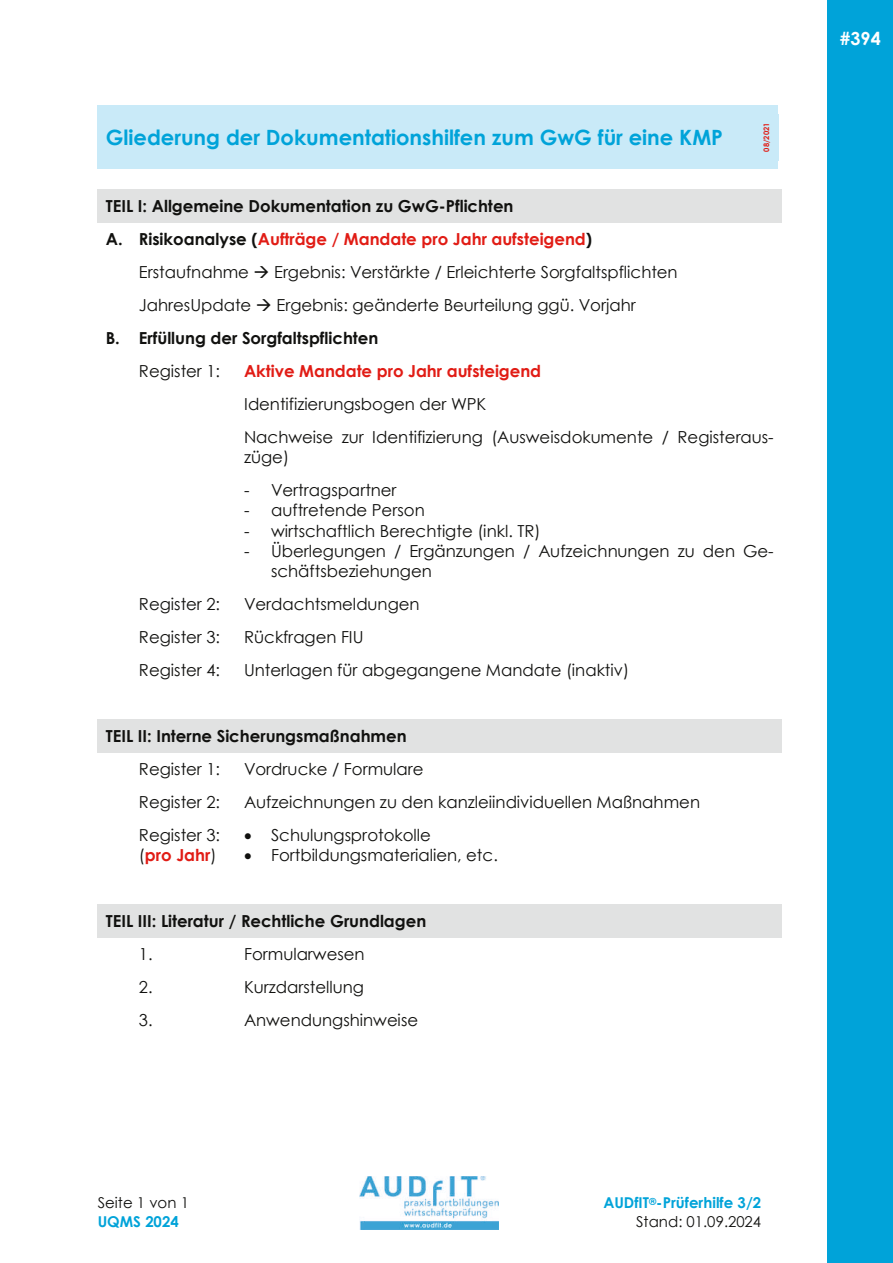
<style>
.page{position:relative;width:893px;height:1263px;background:#fff}
.page>*{position:absolute;margin:0;border:0;box-sizing:border-box;transform-origin:0 0}
.t1{font:700 21px "Century Gothic";color:#00a3d9}
.t2{font:700 18px "Century Gothic";color:#fff}
.t3{font:16.5px/20.4px "Century Gothic";color:#11110f}
.t4{font:700 16.5px "Century Gothic";color:#11110f}
.t5{font:700 16.5px "Century Gothic";color:#e11c15}
.t6{font:700 15px/18.6px "Century Gothic";color:#00a3d9;text-align:right}
.t7{font:15px "Century Gothic";color:#11110f}
.t8{font:700 7.5px "Century Gothic";color:#e11c15}
.s1{color:#11110f}
.s2{font-weight:700;color:#e11c15}
.s3{font-weight:400;color:#11110f}
</style>
<div class="page">
<img style="left:360px;top:1176px;width:138px;height:53px">
<div style="left:98px;top:105px;width:648px;height:64px;background:#c9eaf8"></div>
<div style="left:746px;top:114px;width:32px;height:47px;background:#c9eaf8"></div>
<div style="left:746px;top:105px;width:32px;height:9px;background:#c9eaf8"></div>
<div style="left:746px;top:161px;width:32px;height:8px;background:#c9eaf8"></div>
<div style="left:98px;top:189px;width:684px;height:33px;background:#e1e2e2"></div>
<div style="left:98px;top:719px;width:684px;height:33px;background:#e1e2e2"></div>
<div style="left:106px;top:911px;width:668px;height:20px;background:#e1e2e2"></div>
<div style="left:98px;top:904px;width:684px;height:7px;background:#e1e2e2"></div>
<div style="left:98px;top:931px;width:684px;height:6px;background:#e1e2e2"></div>
<div style="left:827px;top:0;width:66px;height:1263px;background:#00a3d9"></div>
<p class="t1" style="left:106px;top:122px;width:619px">Gliederung der Dokumentationshilfen zum GwG für eine KMP</p>
<p class="t8" style="left:761px;top:152px;width:30px;rotate:-90deg">08/2021</p>
<p class="t4" style="left:106px;top:194px;width:409px">TEIL I: Allgemeine Dokumentation zu GwG-Pflichten</p>
<p class="t5" style="left:106px;top:227px;width:488px"><span class="s1">A. Risikoanalyse (</span>Aufträge / Mandate pro Jahr aufsteigend<span class="s1">)</span></p>
<p class="t3" style="left:139px;top:262px;width:540px">Erstaufnahme → Ergebnis: Verstärkte / Erleichterte Sorgfaltspflichten</p>
<p class="t3" style="left:139px;top:295px;width:498px">JahresUpdate → Ergebnis: geänderte Beurteilung ggü. Vorjahr</p>
<p class="t4" style="left:106px;top:326px;width:274px">B. Erfüllung der Sorgfaltspflichten</p>
<p class="t3" style="left:139px;top:361px;width:83px">Register 1:</p>
<p class="t5" style="left:244px;top:359px;width:299px">Aktive Mandate pro Jahr aufsteigend</p>
<p class="t3" style="left:244px;top:387px;width:531px;line-height:33px">Identifizierungsbogen der WPK<br>Nachweise zur Identifizierung (Ausweisdokumente / Registeraus-</p>
<p class="t3" style="left:244px;top:447px;width:47px">züge)</p>
<p class="t3" style="left:244px;top:480px;width:154px">- Vertragspartner</p>
<p class="t3" style="left:244px;top:500px;width:182px">- auftretende Person</p>
<p class="t3" style="left:244px;top:520px;width:298px">- wirtschaftlich Berechtigte (inkl. TR)</p>
<p class="t3" style="left:271px;top:540px;width:504px;text-indent:-27px">- Überlegungen / Ergänzungen / Aufzeichnungen zu den Ge&shy;schäftsbeziehungen</p>
<p class="t3" style="left:139px;top:594px;width:83px">Register 2:</p>
<p class="t3" style="left:244px;top:594px;width:177px">Verdachtsmeldungen</p>
<p class="t3" style="left:139px;top:627px;width:83px">Register 3:</p>
<p class="t3" style="left:244px;top:627px;width:121px">Rückfragen FIU</p>
<p class="t3" style="left:139px;top:660px;width:83px">Register 4:</p>
<p class="t3" style="left:244px;top:660px;width:387px">Unterlagen für abgegangene Mandate (inaktiv)</p>
<p class="t4" style="left:106px;top:724px;width:302px">TEIL II: Interne Sicherungsmaßnahmen</p>
<p class="t3" style="left:139px;top:759px;width:83px">Register 1:</p>
<p class="t3" style="left:244px;top:759px;width:181px">Vordrucke / Formulare</p>
<p class="t3" style="left:139px;top:792px;width:83px">Register 2:</p>
<p class="t3" style="left:244px;top:792px;width:458px">Aufzeichnungen zu den kanzleiindividuellen Maßnahmen</p>
<p class="t3" style="left:139px;top:825px;width:83px">Register 3: (<span class="s2">pro Jahr</span>)</p>
<p class="t3" style="left:244px;top:825px;width:188px">• Schulungsprotokolle</p>
<p class="t3" style="left:244px;top:845px;width:255px">• Fortbildungsmaterialien, etc.</p>
<p class="t4" style="left:106px;top:909px;width:322px">TEIL III: Literatur / Rechtliche Grundlagen</p>
<p class="t3" style="left:139px;top:944px;width:15px">1.</p>
<p class="t3" style="left:244px;top:944px;width:122px">Formularwesen</p>
<p class="t3" style="left:139px;top:977px;width:15px">2.</p>
<p class="t3" style="left:244px;top:977px;width:122px">Kurzdarstellung</p>
<p class="t3" style="left:139px;top:1010px;width:15px">3.</p>
<p class="t3" style="left:244px;top:1010px;width:176px">Anwendungshinweise</p>
<p class="t7" style="left:98px;top:1192px;width:93px">Seite 1 von 1</p>
<p class="t6" style="left:98px;top:1211px;width:83px">UQMS 2024</p>
<p class="t6" style="left:603px;top:1193px;width:159px">AUDfIT<sup>®</sup>-Prüferhilfe 3/2<br><span class="s3">Stand: 01.09.2024</span></p>
<p class="t2" style="left:840px;top:24px;width:43px">#394</p>
</div>
